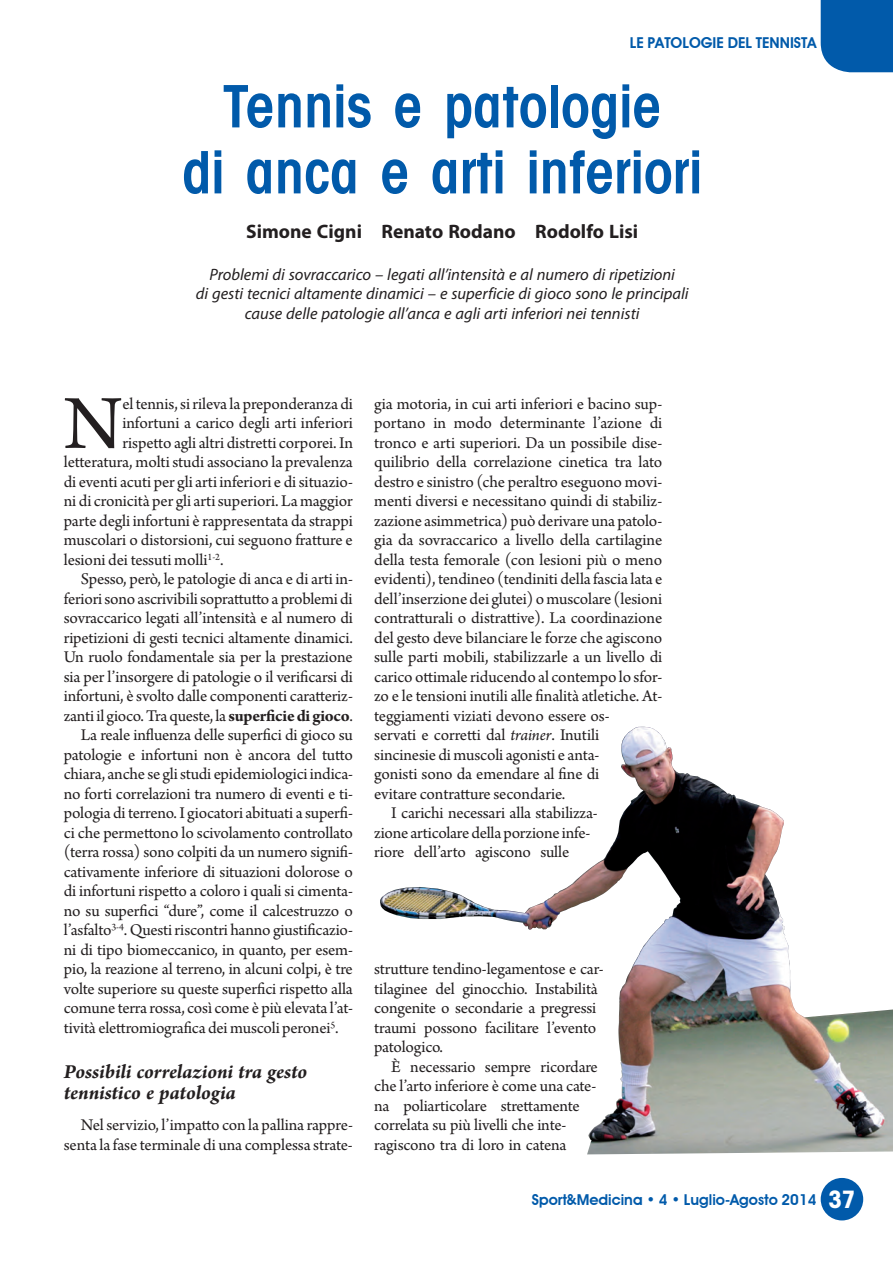
<style>
.page{position:relative;width:893px;height:1263px;background:#fff}
.page>*{position:absolute;margin:0;border:0;box-sizing:border-box;transform-origin:0 0}
.t1{font:80.4px "Arno Pro";color:#231f20}
.t2{font:600 condensed 58.5px/66px "Avant Garde";color:#015aaa;text-align:center}
.t3{font:italic 700 21px/21px "Arno Pro";letter-spacing:-.005em;color:#231f20}
.t4{font:700 19.5px "Myriad Pro";color:#231f20}
.t5{font:17.25px/19.5px "Arno Pro";letter-spacing:-.01em;color:#231f20}
.t6{font:italic 16.5px/19.5px "Myriad Pro";color:#231f20;text-align:center}
.t7{font:600 15px "Avant Garde IT Cby BT";color:#015aaa}
.s1{font-weight:700}
.s2{font-style:italic}
.s3{font-family:"Avant Garde";font-weight:700;font-stretch:condensed;font-size:24px;color:#fff}
</style>
<div class="page">
<div style="left:821px;top:1178px;width:42px;height:42px;background:#015aaa;border-radius:50%"></div>
<div style="left:821px;top:0;width:72px;height:72px;background:#015aaa"></div>
<img style="left:380px;top:727px;width:513px;height:427px">
<p class="t7" style="left:630px;top:34px;width:188px">Le patologie del tennista</p>
<h2 class="t2" style="left:182px;top:73px;width:521px">Tennis e patologie<br>di anca e arti inferiori</h2>
<p class="t4" style="left:246px;top:221px;width:394px">Simone Cigni Renato Rodano Rodolfo Lisi</p>
<p class="t6" style="left:196px;top:265px;width:494px">Problemi di sovraccarico – legati all’intensità e al numero di ripetizioni<br>di gesti tecnici altamente dinamici – e superficie di gioco sono le principali cause delle patologie all’anca e agli arti inferiori nei tennisti</p>
<h1 class="t1" style="left:64px;top:378px;width:60px">N</h1>
<p class="t5" style="left:122px;top:395px;width:232px">el tennis, si rileva la preponderanza di</p>
<p class="t5" style="left:122px;top:414px;width:232px">infortuni a carico degli arti inferiori</p>
<p class="t5" style="left:122px;top:434px;width:232px">rispetto agli altri distretti corporei. In</p>
<p class="t5" style="left:64px;top:453px;width:291px">letteratura, molti studi associano la prevalenza</p>
<p class="t5" style="left:64px;top:473px;width:291px">di eventi acuti per gli arti inferiori e di situazio-</p>
<p class="t5" style="left:64px;top:492px;width:290px">ni di cronicità per gli arti superiori. La maggior</p>
<p class="t5" style="left:64px;top:512px;width:291px">parte degli infortuni è rappresentata da strappi</p>
<p class="t5" style="left:64px;top:531px;width:291px">muscolari o distorsioni, cui seguono fratture e</p>
<p class="t5" style="left:64px;top:551px;width:161px">lesioni dei tessuti molli<sup>1-2</sup>.</p>
<p class="t5" style="left:81px;top:570px;width:274px">Spesso, però, le patologie di anca e di arti in-</p>
<p class="t5" style="left:64px;top:590px;width:290px">feriori sono ascrivibili soprattutto a problemi di</p>
<p class="t5" style="left:64px;top:609px;width:291px">sovraccarico legati all’intensità e al numero di</p>
<p class="t5" style="left:64px;top:629px;width:291px">ripetizioni di gesti tecnici altamente dinamici.</p>
<p class="t5" style="left:64px;top:648px;width:291px">Un ruolo fondamentale sia per la prestazione</p>
<p class="t5" style="left:64px;top:668px;width:291px">sia per l’insorgere di patologie o il verificarsi di</p>
<p class="t5" style="left:64px;top:687px;width:291px">infortuni, è svolto dalle componenti caratteriz-</p>
<p class="t5" style="left:64px;top:707px;width:291px">zanti il gioco. Tra queste, la <span class="s1">superficie di gioco</span>.</p>
<p class="t5" style="left:81px;top:726px;width:274px">La reale influenza delle superfici di gioco su</p>
<p class="t5" style="left:64px;top:746px;width:291px">patologie e infortuni non è ancora del tutto</p>
<p class="t5" style="left:64px;top:765px;width:291px">chiara, anche se gli studi epidemiologici indica-</p>
<p class="t5" style="left:64px;top:785px;width:291px">no forti correlazioni tra numero di eventi e ti-</p>
<p class="t5" style="left:64px;top:804px;width:291px">pologia di terreno. I giocatori abituati a superfi-</p>
<p class="t5" style="left:64px;top:824px;width:291px">ci che permettono lo scivolamento controllato</p>
<p class="t5" style="left:64px;top:843px;width:291px">(terra rossa) sono colpiti da un numero signifi-</p>
<p class="t5" style="left:64px;top:863px;width:291px">cativamente inferiore di situazioni dolorose o</p>
<p class="t5" style="left:64px;top:882px;width:291px">di infortuni rispetto a coloro i quali si cimenta-</p>
<p class="t5" style="left:64px;top:902px;width:291px">no su superfici “dure”, come il calcestruzzo o</p>
<p class="t5" style="left:64px;top:921px;width:291px">l’asfalto<sup>3-4</sup>. Questi riscontri hanno giustificazio-</p>
<p class="t5" style="left:64px;top:941px;width:291px">ni di tipo biomeccanico, in quanto, per esem-</p>
<p class="t5" style="left:64px;top:960px;width:291px">pio, la reazione al terreno, in alcuni colpi, è tre</p>
<p class="t5" style="left:64px;top:980px;width:291px">volte superiore su queste superfici rispetto alla</p>
<p class="t5" style="left:64px;top:999px;width:291px">comune terra rossa, così come è più elevata l’at-</p>
<p class="t5" style="left:64px;top:1019px;width:276px">tività elettromiografica dei muscoli peronei<sup>5</sup>.</p>
<p class="t3" style="left:64px;top:1062px;width:245px">Possibili correlazioni tra gesto tennistico e patologia</p>
<p class="t5" style="left:64px;top:1116px;width:291px;text-align:right">Nel servizio, l’impatto con la pallina rappre&shy;senta la fase terminale di una complessa strate-</p>
<p class="t5" style="left:374px;top:395px;width:290px">gia motoria, in cui arti inferiori e bacino sup-</p>
<p class="t5" style="left:374px;top:414px;width:290px">portano in modo determinante l’azione di</p>
<p class="t5" style="left:374px;top:434px;width:290px">tronco e arti superiori. Da un possibile dise-</p>
<p class="t5" style="left:374px;top:453px;width:290px">quilibrio della correlazione cinetica tra lato</p>
<p class="t5" style="left:374px;top:473px;width:290px">destro e sinistro (che peraltro eseguono movi-</p>
<p class="t5" style="left:374px;top:492px;width:290px">menti diversi e necessitano quindi di stabiliz-</p>
<p class="t5" style="left:374px;top:512px;width:290px">zazione asimmetrica) può derivare una patolo-</p>
<p class="t5" style="left:374px;top:531px;width:290px">gia da sovraccarico a livello della cartilagine</p>
<p class="t5" style="left:374px;top:551px;width:290px">della testa femorale (con lesioni più o meno</p>
<p class="t5" style="left:374px;top:570px;width:290px">evidenti), tendineo (tendiniti della fascia lata e</p>
<p class="t5" style="left:374px;top:590px;width:289px">dell’inserzione dei glutei) o muscolare (lesioni</p>
<p class="t5" style="left:374px;top:609px;width:290px">contratturali o distrattive). La coordinazione</p>
<p class="t5" style="left:374px;top:629px;width:290px">del gesto deve bilanciare le forze che agiscono</p>
<p class="t5" style="left:374px;top:648px;width:290px">sulle parti mobili, stabilizzarle a un livello di</p>
<p class="t5" style="left:374px;top:668px;width:290px">carico ottimale riducendo al contempo lo sfor-</p>
<p class="t5" style="left:374px;top:687px;width:290px">zo e le tensioni inutili alle finalità atletiche. At-</p>
<p class="t5" style="left:374px;top:707px;width:237px">teggiamenti viziati devono essere os-</p>
<p class="t5" style="left:374px;top:726px;width:227px">servati e corretti dal <span class="s2">trainer</span>. Inutili</p>
<p class="t5" style="left:374px;top:746px;width:227px">sincinesie di muscoli agonisti e anta-</p>
<p class="t5" style="left:374px;top:765px;width:227px">gonisti sono da emendare al fine di</p>
<p class="t5" style="left:374px;top:785px;width:193px">evitare contratture secondarie.</p>
<p class="t5" style="left:391px;top:804px;width:208px">I carichi necessari alla stabilizza-</p>
<p class="t5" style="left:374px;top:824px;width:218px">zione articolare della porzione infe-</p>
<p class="t5" style="left:374px;top:843px;width:197px">riore dell’arto agiscono sulle</p>
<p class="t5" style="left:374px;top:960px;width:231px">strutture tendino-legamentose e car&shy;tilaginee del ginocchio. Instabilità congenite o secondarie a pregressi traumi possono facilitare l’evento patologico.</p>
<p class="t5" style="left:374px;top:1058px;width:225px;text-indent:17px">È necessario sempre ricordare che l’arto inferiore è come una cate&shy;na poliarticolare strettamente correlata su più livelli che inte&shy;ragiscono tra di loro in catena</p>
<p class="t7" style="left:532px;top:1190px;width:325px">Sport&amp;Medicina • 4 • Luglio-Agosto 2014 <span class="s3">37</span></p>
</div>
